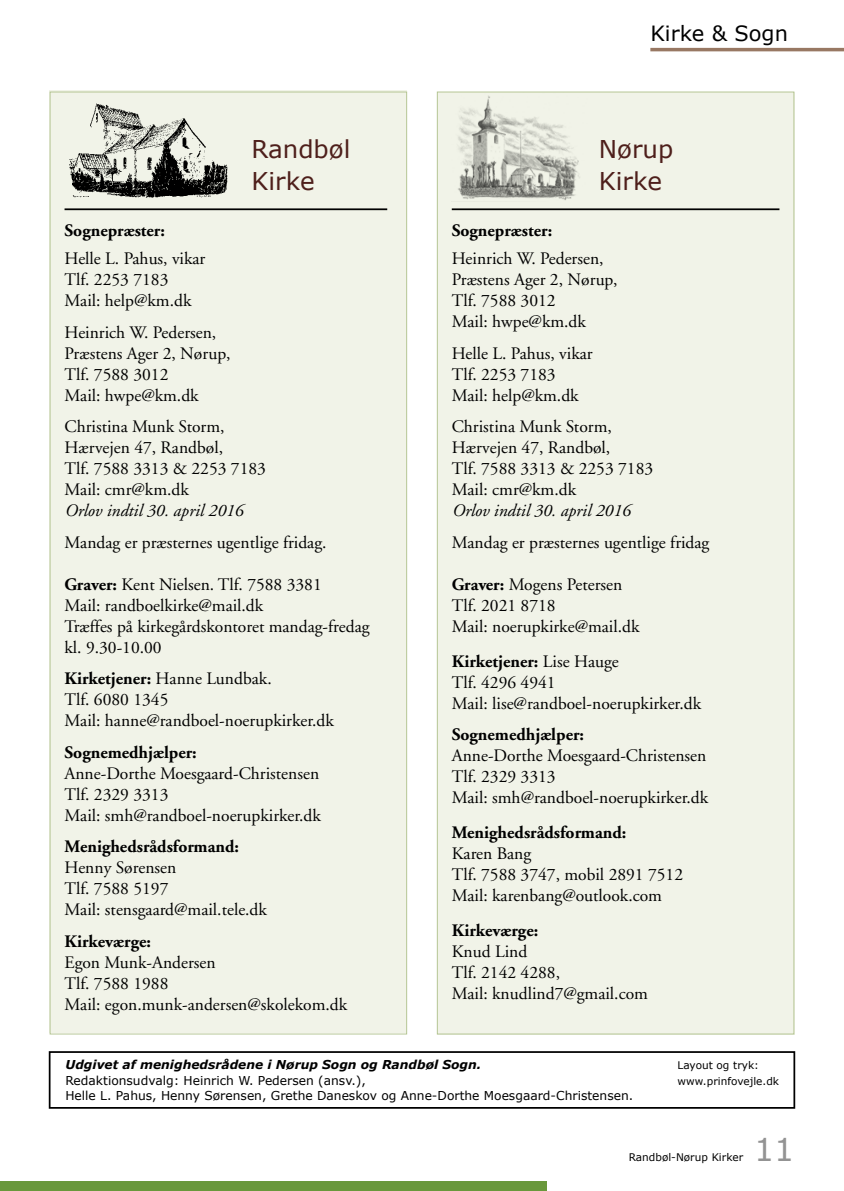
<style>
.page{position:relative;width:844px;height:1191px;background:#fff}
.page>*{position:absolute;margin:0;border:0;box-sizing:border-box;transform-origin:0 0}
.t1{font:31.5px "Verdana";color:#939393}
.t2{font:24.5px/31.5px "Verdana";color:#4e1f1b}
.t3{font:21px "Verdana";color:#000}
.t4{font:17.5px/21px "Adobe Garamond";color:#000}
.t5{font:700 17.5px "Adobe Garamond";color:#000}
.t6{font:italic 17.5px "Adobe Garamond";color:#000}
.t7{font:12.25px "Verdana";color:#000}
.t8{font:italic 700 12.25px "Verdana";color:#000}
.t9{font:10.5px "Verdana";color:#000}
.s1{font-weight:700}
</style>
<div class="page">
<div style="left:0;top:1181px;width:546px;height:10px;background:#69983b"></div>
<hr style="left:650px;top:48px;width:193px;height:3px;background:#987863">
<div style="left:49px;top:1051px;width:746px;height:57px;border:2px solid #000"></div>
<div style="left:50px;top:90px;width:357px;height:942px;background:#f1f3e8"></div>
<div style="left:437px;top:92px;width:357px;height:942px;background:#f1f3e8"></div>
<img style="left:69px;top:103px;width:159px;height:95px">
<img style="left:458px;top:95px;width:122px;height:105px">
<hr style="left:451px;top:208px;width:328px;height:2px;background:#000">
<hr style="left:64px;top:208px;width:323px;height:2px;background:#000">
<h2 class="t2" style="left:251px;top:134px;width:100px">Randbøl<br>Kirke</h2>
<p class="t5" style="left:64px;top:221px;width:102px">Sognepræster:</p>
<p class="t4" style="left:64px;top:248px;width:142px">Helle L. Pahus, vikar<br>Tlf. 2253 7183<br>Mail: help@km.dk</p>
<p class="t4" style="left:64px;top:322px;width:167px">Heinrich W. Pedersen,<br>Præstens Ager 2, Nørup,<br>Tlf. 7588 3012<br>Mail: hwpe@km.dk</p>
<p class="t4" style="left:64px;top:416px;width:203px">Christina Munk Storm,<br>Hærvejen 47, Randbøl,<br>Tlf. 7588 3313 &amp; 2253 7183<br>Mail: cmr@km.dk</p>
<p class="t6" style="left:64px;top:501px;width:180px">Orlov indtil 30. april 2016</p>
<p class="t4" style="left:64px;top:532px;width:263px">Mandag er præsternes ugentlige fridag.</p>
<p class="t4" style="left:64px;top:574px;width:306px"><span class="s1">Graver:</span> Kent Nielsen. Tlf. 7588 3381<br>Mail: randboelkirke@mail.dk<br>Træffes på kirkegårdskontoret mandag-fredag kl. 9.30-10.00</p>
<p class="t4" style="left:64px;top:668px;width:271px"><span class="s1">Kirketjener:</span> Hanne Lundbak.<br>Tlf. 6080 1345<br>Mail: hanne@randboel-noerupkirker.dk</p>
<p class="t5" style="left:64px;top:742px;width:134px">Sognemedhjælper:</p>
<p class="t4" style="left:64px;top:763px;width:258px">Anne-Dorthe Moesgaard-Christensen<br>Tlf. 2329 3313<br>Mail: smh@randboel-noerupkirker.dk</p>
<p class="t5" style="left:64px;top:837px;width:176px">Menighedsrådsformand:</p>
<p class="t4" style="left:64px;top:857px;width:204px">Henny Sørensen<br>Tlf. 7588 5197<br>Mail: stensgaard@mail.tele.dk</p>
<p class="t5" style="left:64px;top:931px;width:88px">Kirkeværge:</p>
<p class="t4" style="left:64px;top:952px;width:284px">Egon Munk-Andersen<br>Tlf. 7588 1988<br>Mail: egon.munk-andersen@skolekom.dk</p>
<p class="t3" style="left:650px;top:20px;width:139px">Kirke &amp; Sogn</p>
<h2 class="t2" style="left:598px;top:134px;width:76px">Nørup<br>Kirke</h2>
<p class="t5" style="left:451px;top:221px;width:102px">Sognepræster:</p>
<p class="t4" style="left:451px;top:248px;width:167px">Heinrich W. Pedersen,<br>Præstens Ager 2, Nørup,<br>Tlf. 7588 3012<br>Mail: hwpe@km.dk</p>
<p class="t4" style="left:451px;top:343px;width:142px">Helle L. Pahus, vikar<br>Tlf. 2253 7183<br>Mail: help@km.dk</p>
<p class="t4" style="left:451px;top:416px;width:203px">Christina Munk Storm,<br>Hærvejen 47, Randbøl,<br>Tlf. 7588 3313 &amp; 2253 7183<br>Mail: cmr@km.dk</p>
<p class="t6" style="left:451px;top:501px;width:180px">Orlov indtil 30. april 2016</p>
<p class="t4" style="left:451px;top:532px;width:259px">Mandag er præsternes ugentlige fridag</p>
<p class="t4" style="left:451px;top:574px;width:189px"><span class="s1">Graver:</span> Mogens Petersen<br>Tlf. 2021 8718<br>Mail: noerupkirke@mail.dk</p>
<p class="t4" style="left:451px;top:651px;width:251px"><span class="s1">Kirketjener:</span> Lise Hauge<br>Tlf. 4296 4941<br>Mail: lise@randboel-noerupkirker.dk</p>
<p class="t5" style="left:451px;top:725px;width:134px">Sognemedhjælper:</p>
<p class="t4" style="left:451px;top:745px;width:258px">Anne-Dorthe Moesgaard-Christensen<br>Tlf. 2329 3313<br>Mail: smh@randboel-noerupkirker.dk</p>
<p class="t5" style="left:451px;top:823px;width:176px">Menighedsrådsformand:</p>
<p class="t4" style="left:451px;top:843px;width:233px">Karen Bang<br>Tlf. 7588 3747, mobil 2891 7512<br>Mail: karenbang@outlook.com</p>
<p class="t5" style="left:451px;top:921px;width:88px">Kirkeværge:</p>
<p class="t4" style="left:451px;top:941px;width:198px">Knud Lind<br>Tlf. 2142 4288,<br>Mail: knudlind7@gmail.com</p>
<p class="t8" style="left:65px;top:1056px;width:417px">Udgivet af menighedsrådene i Nørup Sogn og Randbøl Sogn.</p>
<p class="t9" style="left:677px;top:1058px;width:83px">Layout og tryk:</p>
<p class="t7" style="left:65px;top:1072px;width:302px">Redaktionsudvalg: Heinrich W. Pedersen (ansv.),</p>
<p class="t9" style="left:677px;top:1074px;width:103px">www.prinfovejle.dk</p>
<p class="t7" style="left:65px;top:1088px;width:569px">Helle L. Pahus, Henny Sørensen, Grethe Daneskov og Anne-Dorthe Moesgaard-Christensen.</p>
<p class="t9" style="left:628px;top:1150px;width:116px">Randbøl-Nørup Kirker</p>
<h1 class="t1" style="left:754px;top:1129px;width:42px">11</h1>
</div>
